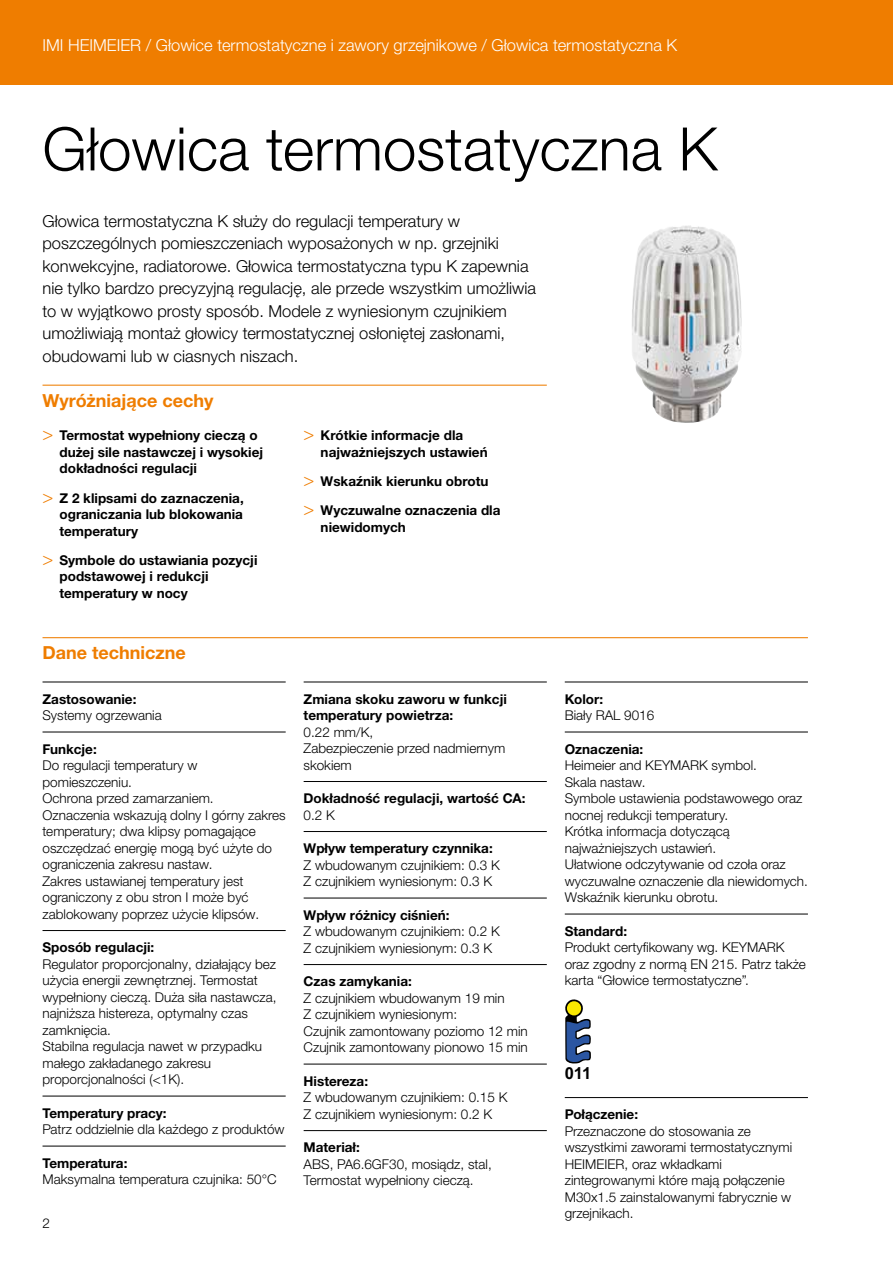
<style>
.page{position:relative;width:893px;height:1263px;background:#fff}
.page>*{position:absolute;margin:0;border:0;box-sizing:border-box;transform-origin:0 0}
.t1{font:300 60px "Helvetica Neue LTW1 G";color:#000}
.t2{font:700 18px "Helvetica Neue LTW1 G";color:#ef7d00}
.t3{font:300 16.5px/22.5px "Helvetica Neue LTW1 G";color:#000}
.t4{font:300 16.5px "Helvetica Neue LTW1 G";color:#fff}
.t5{font:700 16.5px "Arial";color:#000}
.t6{font:300 13.5px/16.5px "Helvetica Neue LTW1 G";color:#000}
.t7{font:700 13.5px/16.5px "Helvetica Neue LTW1 G";color:#000}
.s1{font-family:"Helvetica Neue LT Std";font-weight:300;font-size:18px;color:#ef7d00}
</style>
<div class="page">
<div style="left:0;top:0;width:893px;height:85px;background:#ef7d00"></div>
<hr style="left:43px;top:385px;width:504px;height:1px;background:#ef7d00">
<hr style="left:43px;top:637px;width:765px;height:1px;background:#ef7d00">
<hr style="left:43px;top:682px;width:243px;height:1px;background:#000">
<hr style="left:43px;top:732px;width:243px;height:1px;background:#000">
<hr style="left:43px;top:930px;width:243px;height:1px;background:#000">
<hr style="left:43px;top:1096px;width:243px;height:1px;background:#000">
<hr style="left:43px;top:1146px;width:243px;height:1px;background:#000">
<hr style="left:304px;top:682px;width:243px;height:1px;background:#000">
<hr style="left:304px;top:781px;width:243px;height:1px;background:#000">
<hr style="left:304px;top:831px;width:243px;height:1px;background:#000">
<hr style="left:304px;top:898px;width:243px;height:1px;background:#000">
<hr style="left:304px;top:964px;width:243px;height:1px;background:#000">
<hr style="left:304px;top:1064px;width:243px;height:1px;background:#000">
<hr style="left:304px;top:1130px;width:243px;height:1px;background:#000">
<hr style="left:565px;top:682px;width:243px;height:1px;background:#000">
<hr style="left:565px;top:732px;width:243px;height:1px;background:#000">
<hr style="left:565px;top:914px;width:243px;height:1px;background:#000">
<hr style="left:565px;top:1097px;width:243px;height:1px;background:#000">
<img style="left:632px;top:225px;width:110px;height:198px">
<svg style="left:565px;top:999px;width:26px;height:65px"></svg>
<div style="left:567px;top:1001px;width:14px;height:14px;background:#fae901;border-radius:50%"></div>
<p class="t4" style="left:43px;top:35px;width:636px">IMI HEIMEIER / Głowice termostatyczne i zawory grzejnikowe / Głowica termostatyczna K</p>
<h1 class="t1" style="left:43px;top:112px;width:676px">Głowica termostatyczna K</h1>
<p class="t3" style="left:43px;top:210px;width:495px">Głowica termostatyczna K służy do regulacji temperatury w poszczególnych pomieszczeniach wyposażonych w np. grzejniki konwekcyjne, radiatorowe. Głowica termostatyczna typu K zapewnia nie tylko bardzo precyzyjną regulację, ale przede wszystkim umożliwia to w wyjątkowo prosty sposób. Modele z wyniesionym czujnikiem umożliwiają montaż głowicy termostatycznej osłoniętej zasłonami, obudowami lub w ciasnych niszach.</p>
<h2 class="t2" style="left:43px;top:389px;width:172px">Wyróżniające cechy</h2>
<p class="t7" style="left:60px;top:427px;width:205px;text-indent:-17px"><span class="s1">&gt;</span> Termostat wypełniony cieczą o dużej sile nastawczej i wysokiej dokładności regulacji</p>
<p class="t7" style="left:60px;top:490px;width:186px;text-align:justify;text-indent:-17px"><span class="s1">&gt;</span> Z 2 klipsami do zaznaczenia, ograniczania lub blokowania temperatury</p>
<p class="t7" style="left:60px;top:552px;width:199px;text-indent:-17px"><span class="s1">&gt;</span> Symbole do ustawiania pozycji podstawowej i redukcji temperatury w nocy</p>
<p class="t7" style="left:321px;top:427px;width:168px;text-indent:-17px"><span class="s1">&gt;</span> Krótkie informacje dla najważniejszych ustawień</p>
<p class="t7" style="left:304px;top:467px;width:198px;line-height:29.2px"><span class="s1">&gt;</span> Wskaźnik kierunku obrotu <span class="s1">&gt;</span> Wyczuwalne oznaczenia dla</p>
<p class="t7" style="left:321px;top:519px;width:87px">niewidomych</p>
<h2 class="t2" style="left:43px;top:642px;width:145px">Dane techniczne</h2>
<p class="t7" style="left:43px;top:690px;width:95px">Zastosowanie:</p>
<p class="t6" style="left:43px;top:707px;width:121px">Systemy ogrzewania</p>
<p class="t7" style="left:43px;top:740px;width:56px">Funkcje:</p>
<p class="t6" style="left:43px;top:757px;width:245px">Do regulacji temperatury w pomieszczeniu.<br>Ochrona przed zamarzaniem.<br>Oznaczenia wskazują dolny I górny zakres temperatury; dwa klipsy pomagające oszczędzać energię mogą być użyte do ograniczenia zakresu nastaw.<br>Zakres ustawianej temperatury jest ograniczony z obu stron I może być zablokowany poprzez użycie klipsów.</p>
<p class="t7" style="left:43px;top:939px;width:113px">Sposób regulacji:</p>
<p class="t6" style="left:43px;top:955px;width:235px">Regulator proporcjonalny, działający bez użycia energii zewnętrznej. Termostat wypełniony cieczą. Duża siła nastawcza, najniższa histereza, optymalny czas zamknięcia.<br>Stabilna regulacja nawet w przypadku małego zakładanego zakresu proporcjonalności (&lt;1K).</p>
<p class="t7" style="left:43px;top:1104px;width:126px">Temperatury pracy:</p>
<p class="t6" style="left:43px;top:1121px;width:244px">Patrz oddzielnie dla każdego z produktów</p>
<p class="t7" style="left:43px;top:1154px;width:86px">Temperatura:</p>
<p class="t6" style="left:43px;top:1171px;width:236px">Maksymalna temperatura czujnika: 50°C</p>
<p class="t6" style="left:43px;top:1215px;width:9px">2</p>
<p class="t7" style="left:304px;top:690px;width:205px">Zmiana skoku zaworu w funkcji temperatury powietrza:</p>
<p class="t6" style="left:304px;top:723px;width:203px">0.22 mm/K,<br>Zabezpieczenie przed nadmiernym skokiem</p>
<p class="t7" style="left:304px;top:790px;width:223px">Dokładność regulacji, wartość CA:</p>
<p class="t6" style="left:304px;top:806px;width:33px">0.2 K</p>
<p class="t7" style="left:304px;top:840px;width:191px">Wpływ temperatury czynnika:</p>
<p class="t6" style="left:304px;top:856px;width:198px">Z wbudowanym czujnikiem: 0.3 K<br>Z czujnikiem wyniesionym: 0.3 K</p>
<p class="t7" style="left:304px;top:906px;width:147px">Wpływ różnicy ciśnień:</p>
<p class="t6" style="left:304px;top:923px;width:198px">Z wbudowanym czujnikiem: 0.2 K<br>Z czujnikiem wyniesionym: 0.3 K</p>
<p class="t7" style="left:304px;top:973px;width:110px">Czas zamykania:</p>
<p class="t6" style="left:304px;top:989px;width:226px">Z czujnikiem wbudowanym 19 min<br>Z czujnikiem wyniesionym:<br>Czujnik zamontowany poziomo 12 min<br>Czujnik zamontowany pionowo 15 min</p>
<p class="t7" style="left:304px;top:1072px;width:66px">Histereza:</p>
<p class="t6" style="left:304px;top:1089px;width:205px">Z wbudowanym czujnikiem: 0.15 K<br>Z czujnikiem wyniesionym: 0.2 K</p>
<p class="t7" style="left:304px;top:1139px;width:58px">Materiał:</p>
<p class="t6" style="left:304px;top:1155px;width:190px">ABS, PA6.6GF30, mosiądz, stal,<br>Termostat wypełniony cieczą.</p>
<p class="t7" style="left:565px;top:690px;width:40px">Kolor:</p>
<p class="t6" style="left:565px;top:707px;width:91px">Biały RAL 9016</p>
<p class="t7" style="left:565px;top:740px;width:80px">Oznaczenia:</p>
<p class="t6" style="left:565px;top:757px;width:245px">Heimeier and KEYMARK symbol.<br>Skala nastaw.<br>Symbole ustawienia podstawowego oraz nocnej redukcji temperatury.<br>Krótka informacja dotyczącą najważniejszych ustawień.<br>Ułatwione odczytywanie od czoła oraz wyczuwalne oznaczenie dla niewidomych.<br>Wskaźnik kierunku obrotu.</p>
<p class="t7" style="left:565px;top:922px;width:64px">Standard:</p>
<p class="t6" style="left:565px;top:939px;width:243px">Produkt certyfikowany wg. KEYMARK oraz zgodny z normą EN 215. Patrz także karta “Głowice termostatyczne”.</p>
<p class="t5" style="left:565px;top:1062px;width:28px">011</p>
<p class="t7" style="left:565px;top:1106px;width:75px">Połączenie:</p>
<p class="t6" style="left:565px;top:1122px;width:229px">Przeznaczone do stosowania ze wszystkimi zaworami termostatycznymi<br>HEIMEIER, oraz wkładkami zintegrowanymi które mają połączenie<br>M30x1.5 zainstalowanymi fabrycznie w grzejnikach.</p>
</div>
